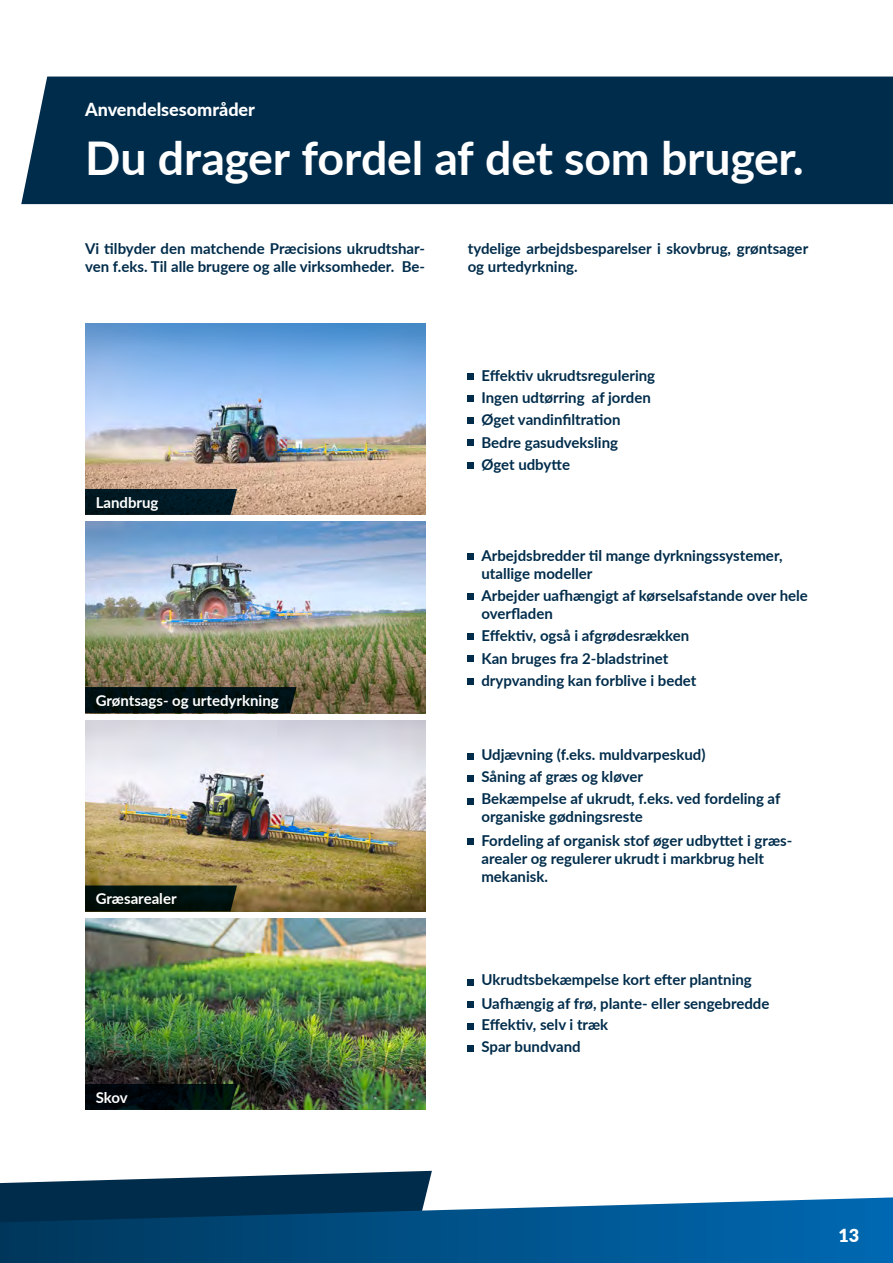
<style>
.page{position:relative;width:893px;height:1263px;background:#fff}
.page>*{position:absolute;margin:0;border:0;box-sizing:border-box;transform-origin:0 0}
.t1{font:700 46.5px "Lato";letter-spacing:-.005em;color:#fff}
.t2{font:800 18px "Lato";color:#fff}
.t3{font:900 18px "Lato";color:#fff}
.t4{font:700 15px/22.2px "Lato";color:#002c4b}
.t5{font:700 15px "Lato";color:#fff}
</style>
<div class="page">
<img style="left:85px;top:324px;width:340px;height:191px">
<img style="left:85px;top:720px;width:340px;height:191px">
<img style="left:85px;top:522px;width:340px;height:191px">
<img style="left:85px;top:918px;width:340px;height:192px">
<svg style="left:0;top:1171px;width:432px;height:26px"></svg>
<svg style="left:0;top:1197px;width:893px;height:66px;background:#0e5687"></svg>
<div style="left:21px;top:77px;width:872px;height:127px;background:#002c4b"></div>
<svg style="left:85px;top:687px;width:212px;height:26px;background:#021213"></svg>
<svg style="left:85px;top:1084px;width:152px;height:26px;background:#010c0d"></svg>
<svg style="left:85px;top:489px;width:152px;height:26px;background:#041c25"></svg>
<svg style="left:85px;top:885px;width:152px;height:26px;background:#05140e"></svg>
<svg style="left:468px;top:373px;width:6px;height:6px"></svg>
<svg style="left:468px;top:395px;width:6px;height:6px"></svg>
<div style="left:468px;top:417px;width:6px;height:7px;background:#002c4b"></div>
<svg style="left:468px;top:440px;width:6px;height:6px"></svg>
<svg style="left:468px;top:462px;width:6px;height:6px"></svg>
<div style="left:468px;top:753px;width:6px;height:7px;background:#002c4b"></div>
<svg style="left:468px;top:776px;width:6px;height:6px"></svg>
<svg style="left:468px;top:798px;width:6px;height:6px"></svg>
<div style="left:468px;top:838px;width:6px;height:7px;background:#002c4b"></div>
<svg style="left:468px;top:553px;width:6px;height:6px"></svg>
<div style="left:468px;top:593px;width:6px;height:7px;background:#002c4b"></div>
<div style="left:468px;top:633px;width:6px;height:7px;background:#002c4b"></div>
<svg style="left:468px;top:656px;width:6px;height:6px"></svg>
<svg style="left:468px;top:678px;width:6px;height:6px"></svg>
<svg style="left:468px;top:979px;width:6px;height:6px"></svg>
<div style="left:468px;top:1001px;width:6px;height:7px;background:#002c4b"></div>
<div style="left:468px;top:1023px;width:6px;height:7px;background:#002c4b"></div>
<svg style="left:468px;top:1046px;width:6px;height:6px"></svg>
<p class="t2" style="left:85px;top:96px;width:172px">Anvendelsesområder</p>
<h1 class="t1" style="left:85px;top:124px;width:720px">Du drager fordel af det som bruger.</h1>
<p class="t4" style="left:85px;top:239px;width:342px;line-height:18px">Vi tilbyder den matchende Præcisions ukrudtshar&shy;ven f.eks. Til alle brugere og alle virksomheder. Be-</p>
<p class="t4" style="left:468px;top:239px;width:342px;line-height:18px">tydelige arbejdsbesparelser i skovbrug, grøntsager og urtedyrkning.</p>
<p class="t5" style="left:96px;top:491px;width:64px">Landbrug</p>
<p class="t5" style="left:96px;top:689px;width:185px">Grøntsags- og urtedyrkning</p>
<p class="t5" style="left:96px;top:888px;width:82px">Græsarealer</p>
<p class="t5" style="left:96px;top:1086px;width:34px">Skov</p>
<p class="t4" style="left:481px;top:364px;width:175px">Effektiv ukrudtsregulering<br>Ingen udtørring af jorden<br>Øget vandinfiltration<br>Bedre gasudveksling<br>Øget udbytte</p>
<p class="t4" style="left:481px;top:546px;width:303px;line-height:18px">Arbejdsbredder til mange dyrkningssystemer, utallige modeller</p>
<p class="t4" style="left:481px;top:586px;width:328px;line-height:18px">Arbejder uafhængigt af kørselsafstande over hele overfladen</p>
<p class="t4" style="left:481px;top:624px;width:217px">Effektiv, også i afgrødesrækken<br>Kan bruges fra 2-bladstrinet drypvanding kan forblive i bedet</p>
<p class="t4" style="left:481px;top:743px;width:301px">Udjævning (f.eks. muldvarpeskud)<br>Såning af græs og kløver<br>Bekæmpelse af ukrudt, f.eks. ved fordeling af</p>
<p class="t4" style="left:481px;top:804px;width:312px;line-height:23.7px">organiske gødningsreste<br>Fordeling af organisk stof øger udbyttet i græs-</p>
<p class="t4" style="left:481px;top:849px;width:284px;line-height:18px">arealer og regulerer ukrudt i markbrug helt mekanisk.</p>
<p class="t4" style="left:481px;top:967px;width:290px;line-height:23.7px">Ukrudtsbekæmpelse kort efter plantning<br>Uafhængig af frø, plante- eller sengebredde</p>
<p class="t4" style="left:481px;top:1013px;width:128px">Effektiv, selv i træk<br>Spar bundvand</p>
<p class="t3" style="left:838px;top:1221px;width:22px">13</p>
</div>
